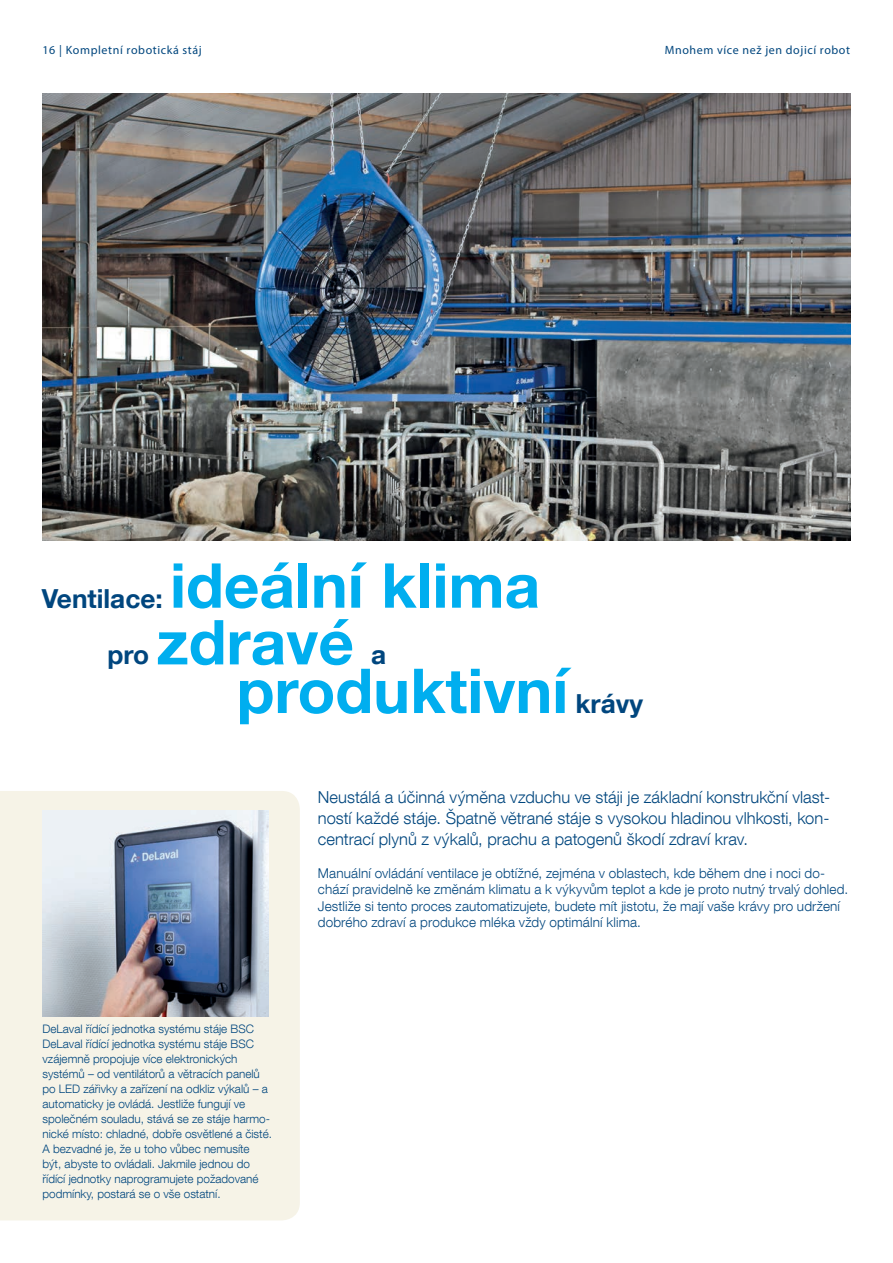
<style>
.page{position:relative;width:893px;height:1263px;background:#fff}
.page>*{position:absolute;margin:0;border:0;box-sizing:border-box;transform-origin:0 0}
.t1{font:700 61.95px "Helvetica Neue LT Com";color:#00aeef}
.t2{font:700 26.25px "Helvetica Neue LT Com";color:#00467e}
.t3{font:300 16.5px/21px "Helvetica Neue LT Com";color:#00467e;text-align:justify}
.t4{font:300 13.5px/16.5px "Helvetica Neue LT Com";letter-spacing:.01em;color:#00467e}
.t5{font:12px "Myriad Pro";letter-spacing:.05em;color:#00467e}
.t6{font:300 11.7px/15px "Helvetica Neue LT Com";color:#00467e}
</style>
<div class="page">
<img style="left:43px;top:94px;width:807px;height:446px">
<div style="left:0;top:791px;width:300px;height:429px;background:#f6f3e7"></div>
<img style="left:43px;top:811px;width:226px;height:205px">
<p class="t5" style="left:43px;top:42px;width:161px">16 | Kompletní robotická stáj</p>
<p class="t5" style="left:665px;top:42px;width:187px">Mnohem více než jen dojicí robot</p>
<h2 class="t2" style="left:42px;top:582px;width:122px">Ventilace:</h2>
<h1 class="t1" style="left:170px;top:546px;width:372px">ideální klima</h1>
<h2 class="t2" style="left:107px;top:638px;width:43px">pro</h2>
<h1 class="t1" style="left:157px;top:603px;width:199px">zdravé</h1>
<h2 class="t2" style="left:371px;top:638px;width:17px">a</h2>
<h1 class="t1" style="left:237px;top:652px;width:333px">produktivní</h1>
<h2 class="t2" style="left:575px;top:687px;width:69px">krávy</h2>
<h3 class="t3" style="left:318px;top:786px;width:514px">Neustálá a účinná výměna vzduchu ve stáji je základní konstrukční vlast&shy;ností každé stáje. Špatně větrané stáje s vysokou hladinou vlhkosti, kon&shy;centrací plynů z výkalů, prachu a patogenů škodí zdraví krav.</h3>
<p class="t4" style="left:318px;top:864px;width:532px">Manuální ovládání ventilace je obtížné, zejména v oblastech, kde během dne i noci do&shy;chází pravidelně ke změnám klimatu a k výkyvům teplot a kde je proto nutný trvalý dohled.<br>Jestliže si tento proces zautomatizujete, budete mít jistotu, že mají vaše krávy pro udržení dobrého zdraví a produkce mléka vždy optimální klima.</p>
<p class="t6" style="left:43px;top:1021px;width:231px">DeLaval řídící jednotka systému stáje BSC DeLaval řídící jednotka systému stáje BSC vzájemně propojuje více elektronických systémů – od ventilátorů a větracích panelů po LED zářivky a zařízení na odkliz výkalů – a automaticky je ovládá. Jestliže fungují ve společném souladu, stává se ze stáje harmo&shy;nické místo: chladné, dobře osvětlené a čisté.<br>A bezvadné je, že u toho vůbec nemusíte<br>být, abyste to ovládali. Jakmile jednou do řídící jednotky naprogramujete požadované podmínky, postará se o vše ostatní.</p>
</div>
